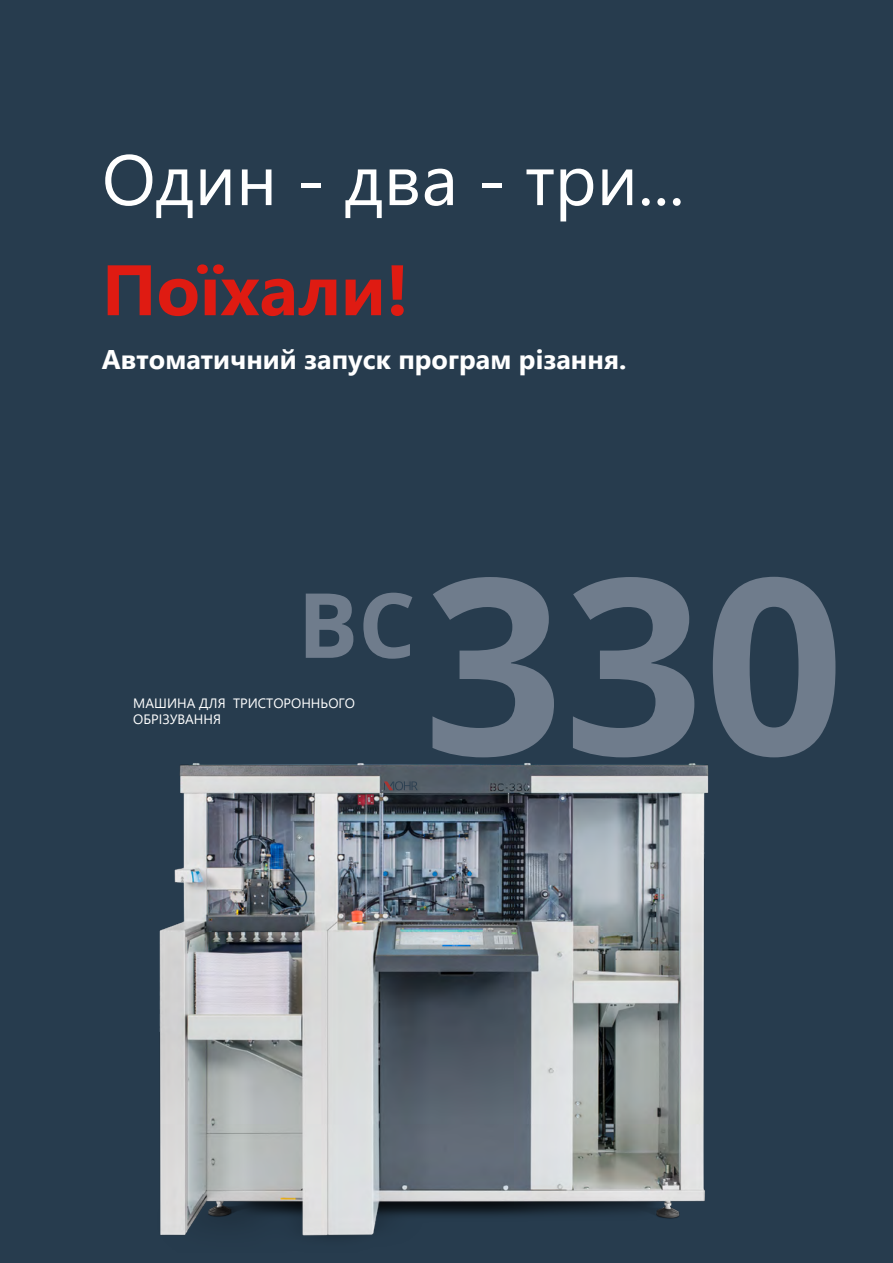
<style>
.page{position:relative;width:893px;height:1263px;background:#273c4e}
.page>*{position:absolute;margin:0;border:0;box-sizing:border-box;transform-origin:0 0}
.t1{font:700 245.7px "Open Sans";color:#6f7c8c}
.t2{font:700 90px "Open Sans";color:#6f7c8c}
.t3{font:71.25px "Segoe UI";color:#fff}
.t4{font:700 71.25px "Segoe UI";color:#df1b12}
.t5{font:700 27px "Segoe UI";color:#fff}
.t6{font:13.5px/16.2px "Segoe UI";color:#fff}
</style>
<div class="page">
<img style="left:159px;top:763px;width:550px;height:474px">
<svg style="left:384px;top:781px;width:33px;height:9px"></svg>
<h3 class="t3" style="left:102px;top:113px;width:584px">Один - два - три...</h3>
<h3 class="t4" style="left:102px;top:223px;width:308px">Поїхали!</h3>
<h3 class="t5" style="left:102px;top:334px;width:526px">Автоматичний запуск програм різання.</h3>
<h2 class="t2" style="left:298px;top:562px;width:119px">BC</h2>
<p class="t6" style="left:133px;top:694px;width:223px">МАШИНА ДЛЯ ТРИСТОРОННЬОГО<br>ОБРІЗУВАННЯ</p>
<h1 class="t1" style="left:423px;top:492px;width:422px">330</h1>
</div>
